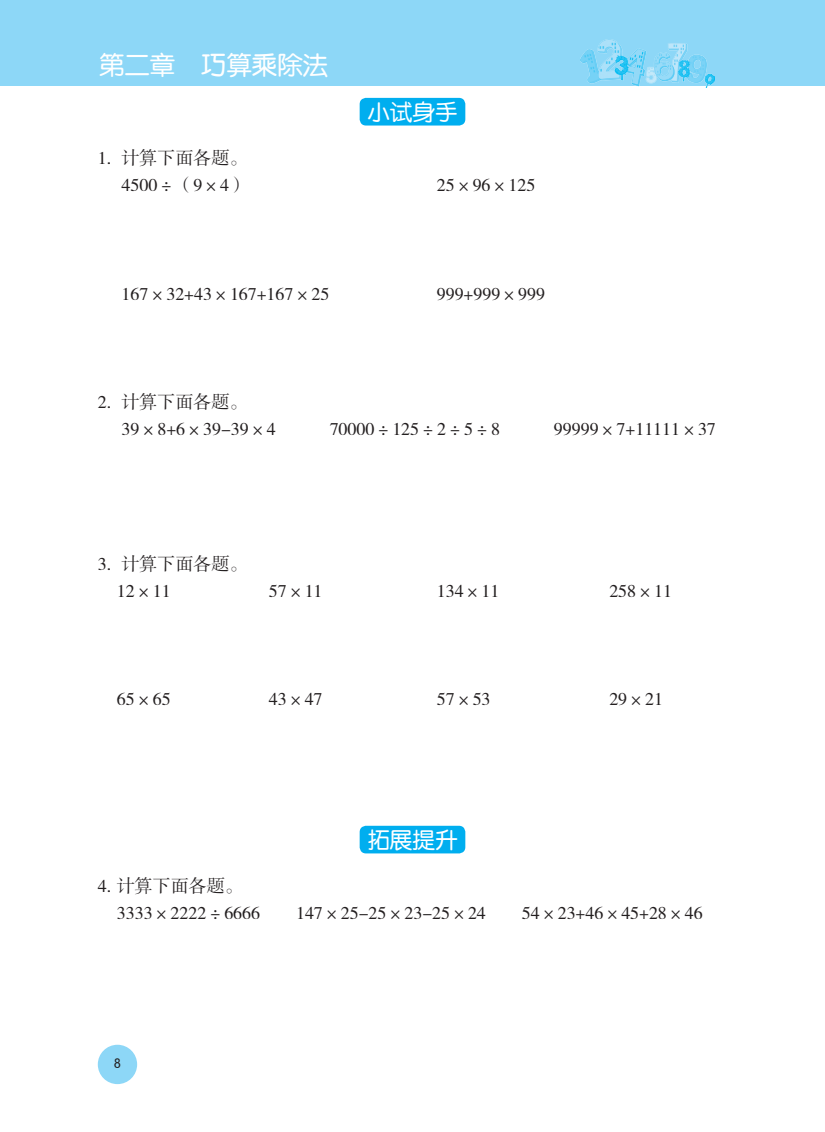
<style>
.page{position:relative;width:825px;height:1132px;background:#fff}
.page>*{position:absolute;margin:0;border:0;box-sizing:border-box;transform-origin:0 0}
.t1{font:25.5px "FZY3 K GBK1 0";color:#fff}
.t2{font:22.5px "FZY3 K GBK1 0";color:#fff}
.t3{font:18px/27px "FZSSK GBK1 0";color:#231f20}
.t4{font:13.5px "FZY3 K GBK1 0";color:#231f20}
</style>
<div class="page">
<div style="left:812px;top:0;width:13px;height:85px;background:#8dd7f7"></div>
<div style="left:0;top:0;width:812px;height:85px;background:#8dd7f7"></div>
<img style="left:580px;top:39px;width:135px;height:49px">
<div style="left:98px;top:1044px;width:39px;height:39px;background:#8dd7f7;border-radius:50%"></div>
<div style="left:360px;top:98px;width:105px;height:27px;background:#00aeef;border-radius:6px"></div>
<div style="left:360px;top:825px;width:105px;height:28px;background:#00aeef;border-radius:6px"></div>
<h1 class="t1" style="left:99px;top:51px;width:231px">第二章 巧算乘除法</h1>
<p class="t3" style="left:98px;top:145px;width:151px;text-align:right">1. 计算下面各题。<br>4500÷（9×4）</p>
<p class="t2" style="left:367px;top:99px;width:91px">小试身手</p>
<p class="t3" style="left:437px;top:172px;width:100px">25×96×125</p>
<p class="t3" style="left:122px;top:280px;width:209px">167×32+43×167+167×25</p>
<p class="t3" style="left:437px;top:280px;width:110px">999+999×999</p>
<p class="t3" style="left:122px;top:388px;width:156px;text-indent:-24px">2. 计算下面各题。<br>39×8+6×39-39×4</p>
<p class="t3" style="left:330px;top:415px;width:172px">70000÷125÷2÷5÷8</p>
<p class="t3" style="left:554px;top:415px;width:163px">99999×7+11111×37</p>
<p class="t3" style="left:117px;top:550px;width:132px;text-indent:-19px">3. 计算下面各题。<br>12×11</p>
<p class="t3" style="left:269px;top:577px;width:55px">57×11</p>
<p class="t3" style="left:437px;top:577px;width:64px">134×11</p>
<p class="t3" style="left:609px;top:577px;width:64px">258×11</p>
<p class="t3" style="left:117px;top:685px;width:55px">65×65</p>
<p class="t3" style="left:269px;top:685px;width:55px">43×47</p>
<p class="t3" style="left:437px;top:685px;width:55px">57×53</p>
<p class="t3" style="left:609px;top:685px;width:55px">29×21</p>
<p class="t3" style="left:117px;top:873px;width:145px;text-indent:-19px">4. 计算下面各题。<br>3333×2222÷6666</p>
<p class="t2" style="left:367px;top:827px;width:91px">拓展提升</p>
<p class="t3" style="left:296px;top:900px;width:191px">147×25-25×23-25×24</p>
<p class="t3" style="left:522px;top:900px;width:182px">54×23+46×45+28×46</p>
<p class="t4" style="left:114px;top:1055px;width:9px">8</p>
</div>
